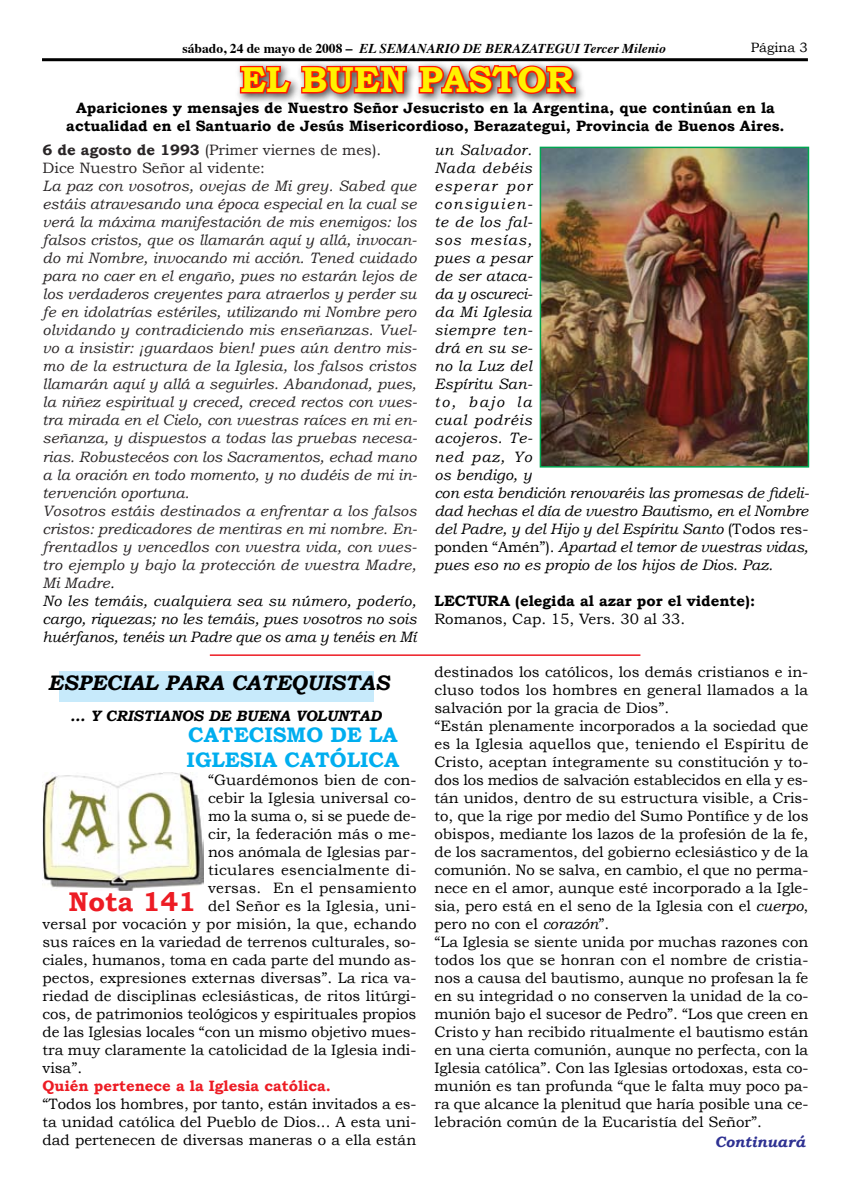
<style>
.page{position:relative;width:851px;height:1191px;background:#fff}
.page>*{position:absolute;margin:0;border:0;box-sizing:border-box;transform-origin:0 0}
.t1{font:700 36px "Bookman Old Style";color:#fff200}
.t2{font:700 27px "Bookman Old Style";color:#ed1c24}
.t3{font:700 21px/25.2px "Bookman Old Style";color:#00aeef}
.t4{font:italic 700 21px "Bookman Old Style";color:#000}
.t5{font:15px/18px "Bookman Old Style";color:#000;text-align:justify}
.t6{font:italic 15px/18px "Bookman Old Style";color:#292526}
.t7{font:italic 15px/18px "Bookman Old Style";color:#000}
.t8{font:700 15px/18px "Bookman Old Style";color:#000;text-align:center}
.t9{font:15px/18px "Bookman Old Style";color:#292526}
.t10{font:700 15px "Bookman Old Style";color:#ed1c24}
.t11{font:italic 700 15px "Bookman Old Style";color:#000}
.t12{font:15px "Bookman Old Style";letter-spacing:.025em;color:#000}
.t13{font:15px "Bookman Old Style";letter-spacing:.02em;color:#000}
.t14{font:italic 700 15px "Bookman Old Style";color:#2e3192}
.t15{font:italic 700 13.5px "Times";color:#000}
.t16{font:13.5px "Bookman Old Style";color:#000}
.s1{font-style:normal}
.s2{font-weight:700}
.s3{color:#000}
.s4{font-style:italic}
</style>
<div class="page">
<hr style="left:42px;top:58px;width:765px;height:3px;background:#000">
<div style="left:59px;top:671px;width:315px;height:31px;background:#c7eafb"></div>
<img style="left:42px;top:772px;width:162px;height:118px">
<hr style="left:210px;top:654px;width:430px;height:2px;background:#ed1c24">
<div style="left:234px;top:60px;width:424px;height:75px;background:#000;opacity:.75"></div>
<svg style="left:238px;top:64px;width:55px;height:31px;background:#d46559"></svg>
<svg style="left:299px;top:61px;width:109px;height:35px;background:#ce5e52"></svg>
<svg style="left:417px;top:63px;width:160px;height:33px;background:#cb6256"></svg>
<img style="left:542px;top:150px;width:264px;height:314px">
<div style="left:539px;top:147px;width:270px;height:320px;border:2px solid #00a651"></div>
<p class="t15" style="left:182px;top:36px;width:484px"><span class="s1">sábado, 24 de mayo de 2008 –</span> EL SEMANARIO DE BERAZATEGUI Tercer Milenio</p>
<p class="t16" style="left:750px;top:39px;width:58px">Página 3</p>
<h1 class="t1" style="left:240px;top:58px;width:336px">EL BUEN PASTOR</h1>
<p class="t8" style="left:66px;top:98px;width:719px">Apariciones y mensajes de Nuestro Señor Jesucristo en la Argentina, que continúan en la actualidad en el Santuario de Jesús Misericordioso, Berazategui, Provincia de Buenos Aires.</p>
<p class="t9" style="left:43px;top:141px;width:340px"><span class="s2">6 de agosto de 1993</span> (Primer viernes de mes).<br>Dice Nuestro Señor al vidente:</p>
<p class="t6" style="left:43px;top:177px;width:376px">La paz con vosotros, ovejas de Mi grey. Sabed que estáis atravesando una época especial en la cual se verá la máxima manifestación de mis enemigos: los falsos cristos, que os llamarán aquí y allá, invocan&shy;do mi Nombre, invocando mi acción. Tened cuidado para no caer en el engaño, pues no estarán lejos de los verdaderos creyentes para atraerlos y perder su fe en idolatrías estériles, utilizando mi Nombre pero olvidando y contradiciendo mis enseñanzas. Vuel&shy;vo a insistir: ¡guardaos bien! pues aún dentro mis&shy;mo de la estructura de la Iglesia, los falsos cristos llamarán aquí y allá a seguirles. Abandonad, pues, la niñez espiritual y creced, creced rectos con vues&shy;tra mirada en el Cielo, con vuestras raíces en mi en&shy;señanza, y dispuestos a todas las pruebas necesa&shy;rias. Robustecéos con los Sacramentos, echad mano a la oración en todo momento, y no dudéis de mi in&shy;tervención oportuna.<br>Vosotros estáis destinados a enfrentar a los falsos cristos: predicadores de mentiras en mi nombre. En&shy;frentadlos y vencedlos con vuestra vida, con vues&shy;tro ejemplo y bajo la protección de vuestra Madre, Mi Madre<span class="s3">.<br>No les temáis, cualquiera sea su número, poderío, cargo, riquezas; no les temáis, pues vosotros no sois huérfanos, tenéis un Padre que os ama y tenéis en Mí</span></p>
<h3 class="t4" style="left:48px;top:670px;width:343px">ESPECIAL PARA CATEQUISTAS</h3>
<h3 class="t3" style="left:186px;top:721px;width:214px">CATECISMO DE LA<br>IGLESIA CATÓLICA</h3>
<p class="t11" style="left:70px;top:706px;width:313px">... Y CRISTIANOS DE BUENA VOLUNTAD</p>
<p class="t5" style="left:208px;top:770px;width:210px">“Guardémonos bien de con-</p>
<p class="t5" style="left:208px;top:788px;width:210px">cebir la Iglesia universal co-</p>
<p class="t5" style="left:208px;top:806px;width:210px">mo la suma o, si se puede de-</p>
<p class="t5" style="left:208px;top:824px;width:210px">cir, la federación más o me-</p>
<p class="t5" style="left:208px;top:842px;width:210px">nos anómala de Iglesias par-</p>
<p class="t12" style="left:208px;top:861px;width:210px">ticulares esencialmente di-</p>
<p class="t13" style="left:208px;top:879px;width:210px">versas. En el pensamiento</p>
<p class="t5" style="left:208px;top:896px;width:210px">del Señor es la Iglesia, uni-</p>
<p class="t5" style="left:43px;top:914px;width:375px">versal por vocación y por misión, la que, echando</p>
<p class="t5" style="left:43px;top:932px;width:375px">sus raíces en la variedad de terrenos culturales, so-</p>
<p class="t5" style="left:43px;top:950px;width:375px">ciales, humanos, toma en cada parte del mundo as-</p>
<p class="t5" style="left:43px;top:968px;width:375px">pectos, expresiones externas diversas”. La rica va-</p>
<p class="t5" style="left:43px;top:986px;width:375px">riedad de disciplinas eclesiásticas, de ritos litúrgi-</p>
<p class="t5" style="left:43px;top:1004px;width:375px">cos, de patrimonios teológicos y espirituales propios</p>
<p class="t5" style="left:43px;top:1022px;width:375px">de las Iglesias locales “con un mismo objetivo mues-</p>
<p class="t5" style="left:43px;top:1040px;width:375px">tra muy claramente la catolicidad de la Iglesia indi-</p>
<p class="t5" style="left:43px;top:1058px;width:41px">visa”.</p>
<p class="t10" style="left:43px;top:1076px;width:290px">Quién pertenece a la Iglesia católica.</p>
<p class="t5" style="left:43px;top:1094px;width:375px">“Todos los hombres, por tanto, están invitados a es&shy;ta unidad católica del Pueblo de Dios... A esta uni&shy;dad pertenecen de diversas maneras o a ella están</p>
<h2 class="t2" style="left:68px;top:885px;width:129px">Nota 141</h2>
<p class="t7" style="left:434px;top:141px;width:376px">un Salvador.<br>Nada debéis<br>esperar por<br>consiguien-<br>te de los fal-<br>sos mesías,<br>pues a pesar<br>de ser ataca-<br>da y oscureci-<br>da Mi Iglesia<br>siempre ten-<br>drá en su se-<br>no la Luz del<br>Espíritu San-<br>to, bajo la<br>cual podréis<br>acojeros. Te-<br>ned paz, Yo<br>os bendigo, y<br>con esta bendición renovaréis las promesas de fideli&shy;dad hechas el día de vuestro Bautismo, en el Nombre del Padre, y del Hijo y del Espíritu Santo <span class="s1">(Todos res&shy;ponden “Amén”).</span> Apartad el temor de vuestras vidas, pues eso no es propio de los hijos de Dios. Paz.</p>
<p class="t8" style="left:434px;top:591px;width:322px">LECTURA (elegida al azar por el vidente):</p>
<p class="t5" style="left:434px;top:609px;width:252px">Romanos, Cap. 15, Vers. 30 al 33.</p>
<p class="t5" style="left:434px;top:662px;width:375px;text-align:left">destinados los católicos, los demás cristianos e in&shy;cluso todos los hombres en general llamados a la salvación por la gracia de Dios”.<br>“Están plenamente incorporados a la sociedad que es la Iglesia aquellos que, teniendo el Espíritu de Cristo, aceptan íntegramente su constitución y to&shy;dos los medios de salvación establecidos en ella y es&shy;tán unidos, dentro de su estructura visible, a Cris&shy;to, que la rige por medio del Sumo Pontífice y de los obispos, mediante los lazos de la profesión de la fe, de los sacramentos, del gobierno eclesiástico y de la comunión. No se salva, en cambio, el que no perma&shy;nece en el amor, aunque esté incorporado a la Igle&shy;sia, pero está en el seno de la Iglesia con el <span class="s4">cuerpo</span>, pero no con el <span class="s4">corazón</span>”.<br>“La Iglesia se siente unida por muchas razones con todos los que se honran con el nombre de cristia&shy;nos a causa del bautismo, aunque no profesan la fe en su integridad o no conserven la unidad de la co&shy;munión bajo el sucesor de Pedro”. “Los que creen en Cristo y han recibido ritualmente el bautismo están en una cierta comunión, aunque no perfecta, con la Iglesia católica”. Con las Iglesias ortodoxas, esta co&shy;munión es tan profunda “que le falta muy poco pa&shy;ra que alcance la plenitud que haría posible una ce&shy;lebración común de la Eucaristía del Señor”.</p>
<p class="t14" style="left:714px;top:1132px;width:92px">Continuará</p>
</div>
